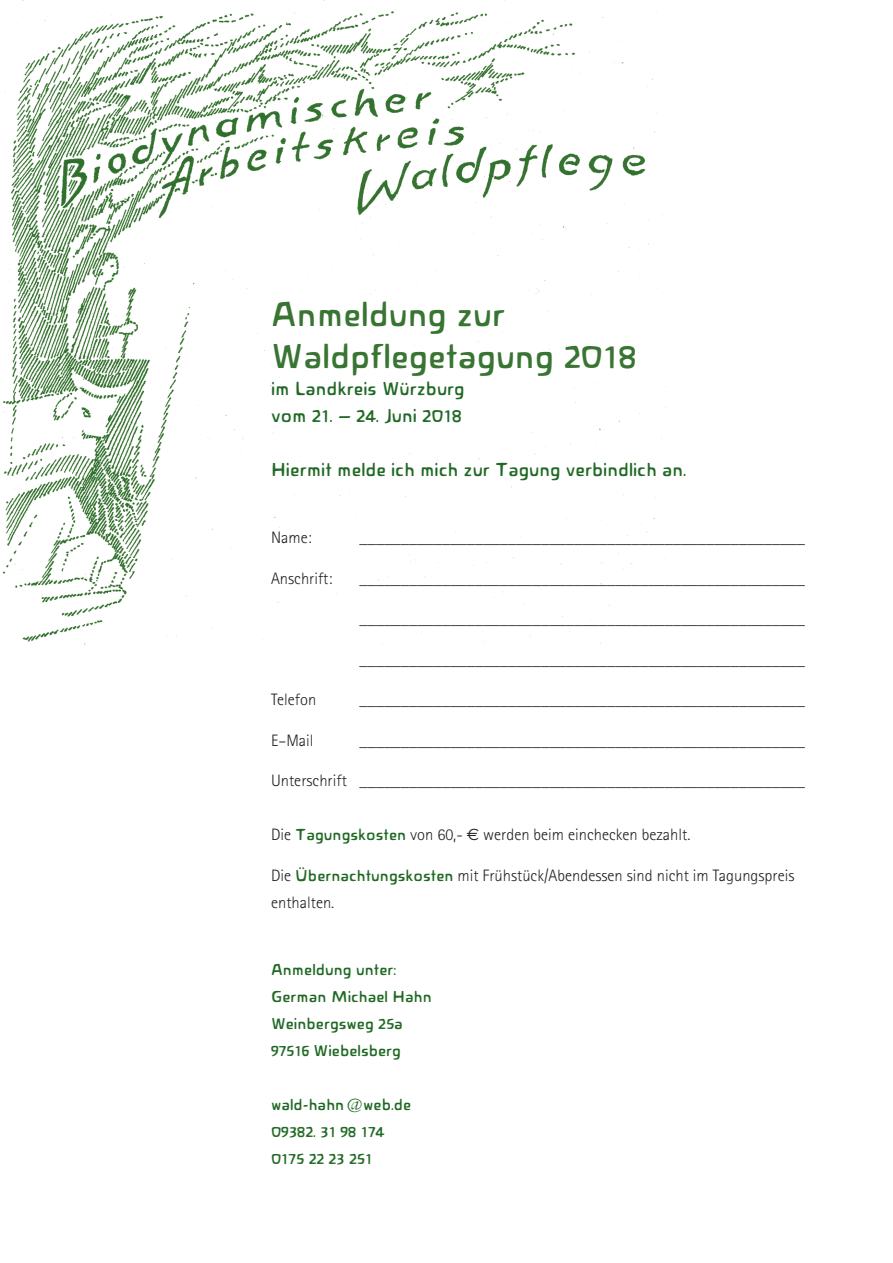
<style>
.page{position:relative;width:893px;height:1263px;background:#fff}
.page>*{position:absolute;margin:0;border:0;box-sizing:border-box;transform-origin:0 0}
.t1{font:36px/42px "Novalis";color:#387432}
.t2{font:19.5px/27px "Novalis";color:#216925}
.t3{font:300 16.5px/27px "Rotis Sans Serif";color:#231f20}
.t4{font:16.5px/27px "Novalis";color:#216925}
.s1{font-family:"Novalis";font-weight:400;color:#216925}
.s2{font-family:"Euro Sans";font-weight:400}
</style>
<div class="page">
<img style="left:2px;top:0;width:664px;height:648px">
<h1 class="t1" style="left:271px;top:293px;width:367px">Anmeldung zur<br>Waldpflegetagung 2018</h1>
<p class="t2" style="left:271px;top:375px;width:195px">im Landkreis Würzburg vom 21. – 24. Juni 2018</p>
<p class="t2" style="left:271px;top:456px;width:417px">Hiermit melde ich mich zur Tagung verbindlich an.</p>
<p class="t3" style="left:271px;top:524px;width:42px">Name:</p>
<p class="t3" style="left:271px;top:564px;width:63px">Anschrift:</p>
<p class="t3" style="left:271px;top:686px;width:47px">Telefon</p>
<p class="t3" style="left:360px;top:524px;width:447px">______________________________________________________</p>
<p class="t3" style="left:360px;top:564px;width:447px">______________________________________________________</p>
<p class="t3" style="left:360px;top:605px;width:447px">______________________________________________________</p>
<p class="t3" style="left:360px;top:645px;width:447px">______________________________________________________</p>
<p class="t3" style="left:360px;top:686px;width:447px">______________________________________________________</p>
<p class="t3" style="left:271px;top:726px;width:44px">E–Mail</p>
<p class="t3" style="left:360px;top:726px;width:447px">______________________________________________________</p>
<p class="t3" style="left:271px;top:767px;width:536px">Unterschrift ______________________________________________________</p>
<p class="t3" style="left:271px;top:821px;width:421px">Die <span class="s1">Tagungskosten</span> von 60,- <span class="s2">€</span> werden beim einchecken bezahlt.</p>
<p class="t3" style="left:271px;top:861px;width:525px">Die <span class="s1">Übernachtungskosten</span> mit Frühstück/Abendessen sind nicht im Tagungspreis enthalten.</p>
<p class="t4" style="left:271px;top:956px;width:162px">Anmeldung unter:<br>German Michael Hahn<br>Weinbergsweg 25a<br>97516 Wiebelsberg</p>
<p class="t4" style="left:271px;top:1091px;width:142px">wald-hahn@web.de<br>09382. 31 98 174<br>0175 22 23 251</p>
</div>
